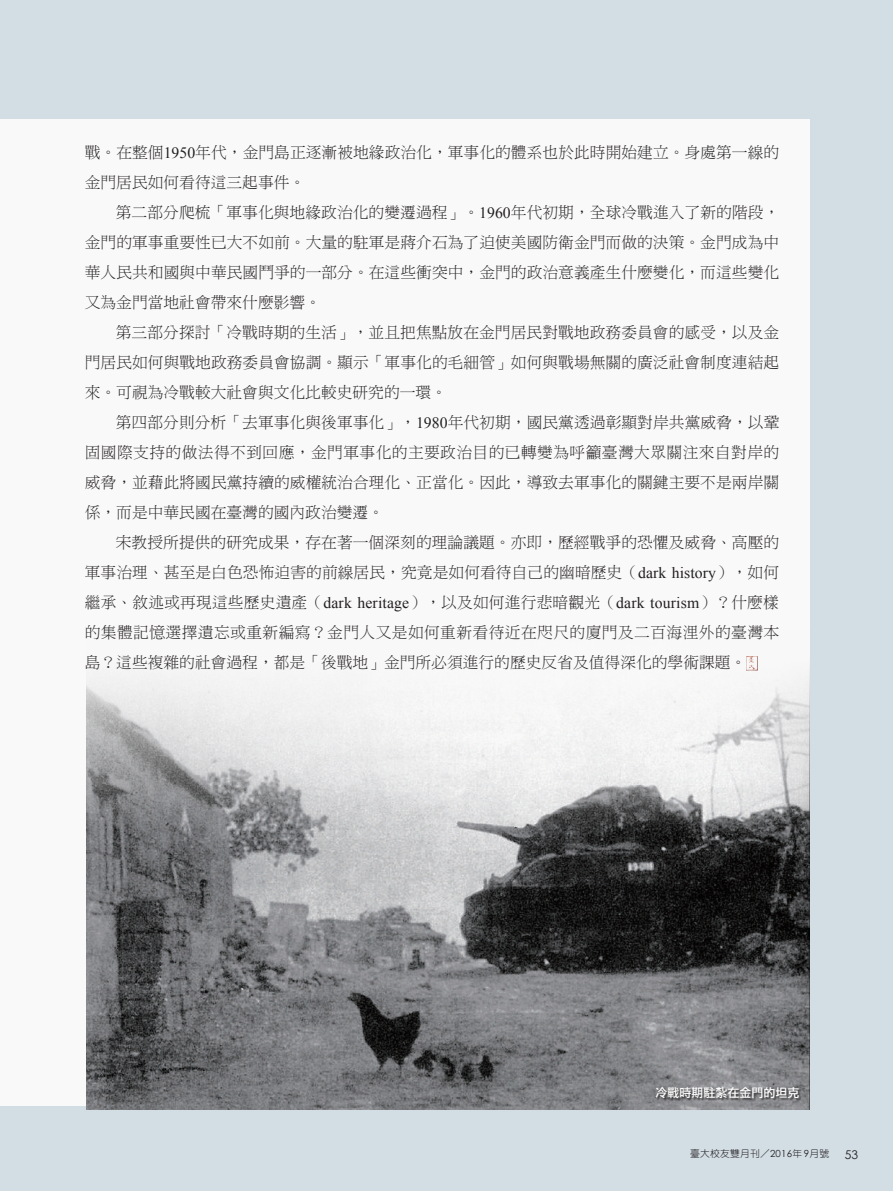
<style>
.page{position:relative;width:893px;height:1191px;background:#d2dde4}
.page>*{position:absolute;margin:0;border:0;box-sizing:border-box;transform-origin:0 0}
.t1{font:15.75px/30px "DF Ming Std W3";color:#231f20;text-align:justify}
.t2{font:12px "DF Li Hei Std W5";color:#fff}
.t3{font:12px "Century Gothic";color:#231f20}
.t4{font:9.75px "DF Yuan Std W3";letter-spacing:.025em;color:#231f20}
.s1{font-family:"Times New Roman"}
.s2{font-family:"Century Gothic"}
</style>
<div class="page">
<div style="left:0;top:119px;width:810px;height:987px;background:#f9f9f9"></div>
<img style="left:86px;top:656px;width:723px;height:453px">
<div style="left:656px;top:1087px;width:145px;height:14px;background:#231f20;opacity:.75"></div>
<svg style="left:746px;top:657px;width:12px;height:13px"></svg>
<p class="t1" style="left:85px;top:137px;width:696px">戰。在整個<span class="s1">1950</span>年代，金門島正逐漸被地緣政治化，軍事化的體系也於此時開始建立。身處第一線的金門居民如何看待這三起事件。</p>
<p class="t1" style="left:85px;top:197px;width:696px;text-indent:31px">第二部分爬梳「軍事化與地緣政治化的變遷過程」。<span class="s1">1960</span>年代初期，全球冷戰進入了新的階段，金門的軍事重要性已大不如前。大量的駐軍是蔣介石為了迫使美國防衛金門而做的決策。金門成為中華人民共和國與中華民國鬥爭的一部分。在這些衝突中，金門的政治意義產生什麼變化，而這些變化又為金門當地社會帶來什麼影響。</p>
<p class="t1" style="left:85px;top:317px;width:696px;text-indent:31px">第三部分探討「冷戰時期的生活」，並且把焦點放在金門居民對戰地政務委員會的感受，以及金門居民如何與戰地政務委員會協調。顯示「軍事化的毛細管」如何與戰場無關的廣泛社會制度連結起來。可視為冷戰較大社會與文化比較史研究的一環。</p>
<p class="t1" style="left:85px;top:407px;width:696px;text-indent:31px">第四部分則分析「去軍事化與後軍事化」，<span class="s1">1980</span>年代初期，國民黨透過彰顯對岸共黨威脅，以鞏固國際支持的做法得不到回應，金門軍事化的主要政治目的已轉變為呼籲臺灣大眾關注來自對岸的威脅，並藉此將國民黨持續的威權統治合理化、正當化。因此，導致去軍事化的關鍵主要不是兩岸關係，而是中華民國在臺灣的國內政治變遷。</p>
<p class="t1" style="left:85px;top:527px;width:696px;text-indent:31px">宋教授所提供的研究成果，存在著一個深刻的理論議題。亦即，歷經戰爭的恐懼及威脅、高壓的軍事治理、甚至是白色恐怖迫害的前線居民，究竟是如何看待自己的幽暗歷史（<span class="s1">dark history</span>），如何繼承、敘述或再現這些歷史遺產（<span class="s1">dark heritage</span>），以及如何進行悲暗觀光（<span class="s1">dark tourism</span>）？什麼樣的集體記憶選擇遺忘或重新編寫？金門人又是如何重新看待近在咫尺的廈門及二百海浬外的臺灣本島？這些複雜的社會過程，都是「後戰地」金門所必須進行的歷史反省及值得深化的學術課題。</p>
<p class="t2" style="left:655px;top:1086px;width:145px">冷戰時期駐紮在金門的坦克</p>
<p class="t4" style="left:690px;top:1148px;width:141px">臺大校友雙月刊／<span class="s2">2016</span>年<span class="s2">9</span>月號</p>
<p class="t3" style="left:845px;top:1147px;width:15px">53</p>
</div>
